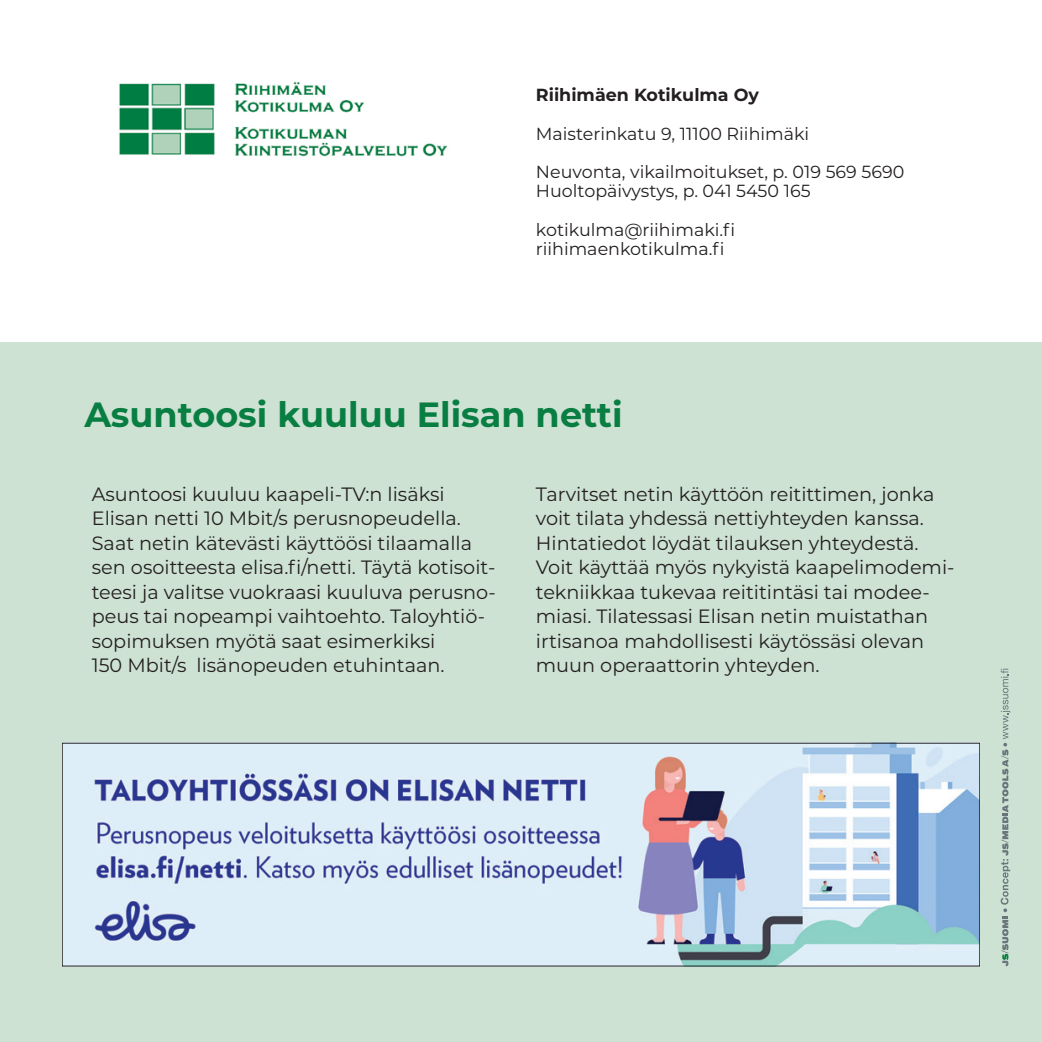
<style>
.page{position:relative;width:1042px;height:1042px;background:#fff}
.page>*{position:absolute;margin:0;border:0;box-sizing:border-box;transform-origin:0 0}
.RAAHE_Sivuotsikko{font:700 35px "Montserrat";color:#097e42}
.RAAHE_leipis{font:19.25px/24.5px "Montserrat";color:#231f20}
.RAAHE_leipis-2{font:17.5px "Montserrat";color:#231f20}
.RAAHE_leipis-3{font:700 17.5px "Montserrat";color:#231f20}
</style>
<div class="page">
<div style="left:0;top:342px;width:1042px;height:700px;background:#cde2d3"></div>
<img style="left:119px;top:81px;width:329px;height:76px">
<img style="left:64px;top:745px;width:914px;height:219px">
<svg style="left:1000px;top:669px;width:10px;height:297px"></svg>
<p class="RAAHE_leipis-3" style="left:536px;top:82px;width:225px">Riihimäen Kotikulma Oy</p>
<p class="RAAHE_leipis-2" style="left:536px;top:121px;width:275px">Maisterinkatu 9, 11100 Riihimäki</p>
<p class="RAAHE_leipis-2" style="left:536px;top:160px;width:370px">Neuvonta, vikailmoitukset, p. 019 569 5690</p>
<p class="RAAHE_leipis-2" style="left:536px;top:179px;width:276px">Huoltopäivystys, p. 041 5450 165</p>
<p class="RAAHE_leipis-2" style="left:536px;top:217px;width:201px">kotikulma@riihimaki.fi</p>
<p class="RAAHE_leipis-2" style="left:536px;top:237px;width:190px">riihimaenkotikulma.fi</p>
<p class="RAAHE_Sivuotsikko" style="left:84px;top:389px;width:540px">Asuntoosi kuuluu Elisan netti</p>
<p class="RAAHE_leipis" style="left:92px;top:481px;width:405px">Asuntoosi kuuluu kaapeli-TV:n lisäksi Elisan netti 10 Mbit/s perusnopeudella.<br>Saat netin kätevästi käyttöösi tilaamalla sen osoitteesta elisa.fi/netti. Täytä kotisoit&shy;teesi ja valitse vuokraasi kuuluva perusno&shy;peus tai nopeampi vaihtoehto. Taloyhtiö&shy;sopimuksen myötä saat esimerkiksi<br>150 Mbit/s lisänopeuden etuhintaan.</p>
<p class="RAAHE_leipis" style="left:536px;top:481px;width:420px">Tarvitset netin käyttöön reitittimen, jonka voit tilata yhdessä nettiyhteyden kanssa.<br>Hintatiedot löydät tilauksen yhteydestä.<br>Voit käyttää myös nykyistä kaapelimodemi&shy;tekniikkaa tukevaa reititintäsi tai modee&shy;miasi. Tilatessasi Elisan netin muistathan irtisanoa mahdollisesti käytössäsi olevan muun operaattorin yhteyden.</p>
</div>
